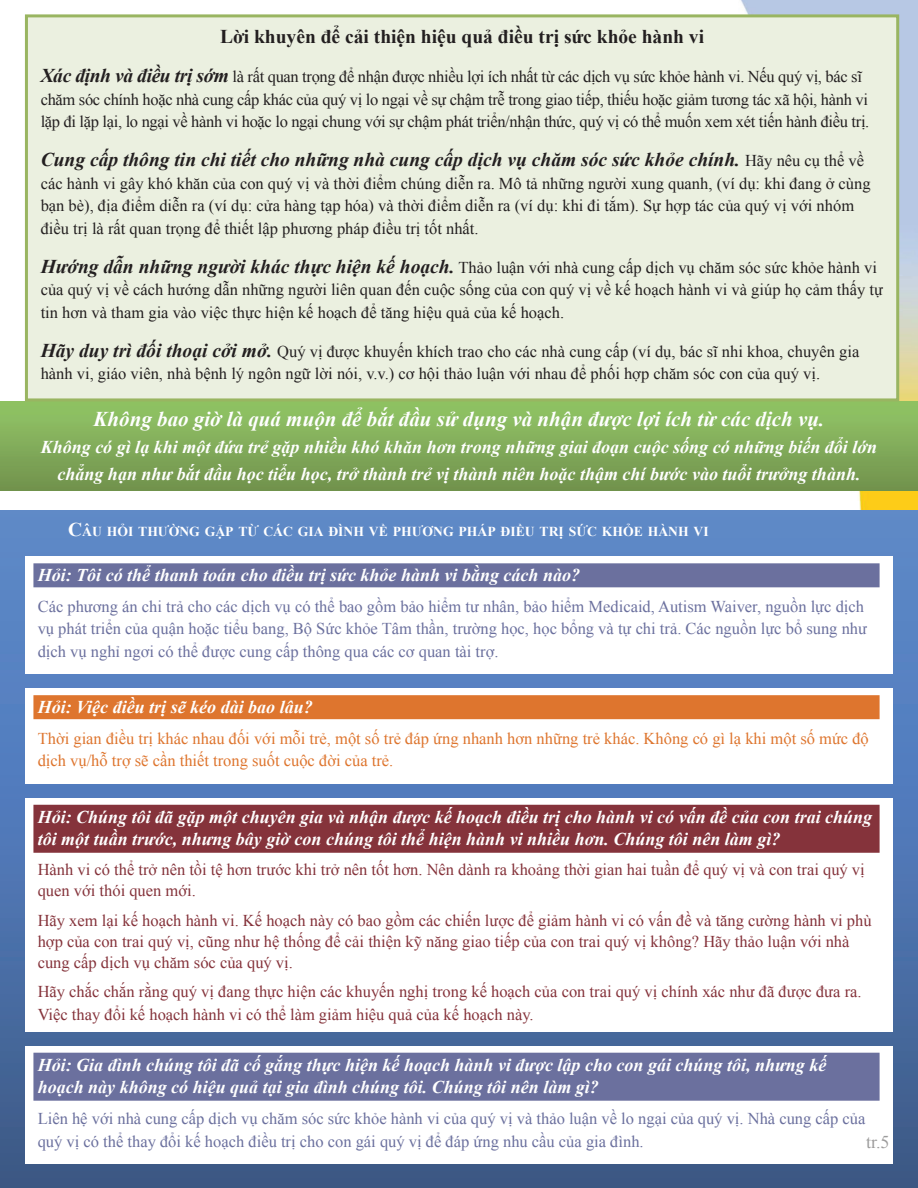
<style>
.page{position:relative;width:918px;height:1188px;background:#fff}
.page>*{position:absolute;margin:0;border:0;box-sizing:border-box;transform-origin:0 0}
.Bodd{font:italic 700 21px "Times New Roman";color:#fff}
.Bodd-2{font:italic 700 19.5px "Times New Roman";color:#231f20}
.Bodd-3{font:700 19.5px "Times New Roman";color:#231f20}
.Subti_3{font:italic 700 18px/22.5px "Times New Roman";color:#fff}
.Bodd-4{font:italic 700 18px "Times New Roman";color:#fff}
.Subti_3_Double{font:italic 700 18px/22.5px "Times New Roman";color:#fff}
.t1{font:18px "Times New Roman";color:#9d9c9c}
.Bodd-5{font:16.5px/22.5px "Times New Roman";color:#231f20}
.Bodd-6{font:16.5px/21px "Times New Roman";color:#85333b}
.Bodd-7{font:16.5px/22.5px "Times New Roman";color:#6b709e}
.Bodd-8{font:16.5px/22.5px "Times New Roman";letter-spacing:-.02em;color:#231f20}
.Bodd-9{font:16.5px/22.5px "Times New Roman";color:#de752e}
.Bodd-10{font:700 13.65px "Times New Roman";color:#fff}
.s1{font-weight:700;font-style:italic;font-size:19.5px}
.s2{font-weight:400;font-style:normal;font-size:16.5px}
.s3{font-size:19.5px}
</style>
<div class="page">
<img style="left:0;top:0;width:918px;height:511px">
<div style="left:0;top:511px;width:918px;height:677px;background:linear-gradient(to bottom,#6491d4,#456290)"></div>
<div style="left:25px;top:556px;width:867px;height:118px;background:#fff"></div>
<div style="left:33px;top:563px;width:847px;height:24px;background:#6b709e"></div>
<div style="left:25px;top:688px;width:867px;height:96px;background:#fff"></div>
<div style="left:33px;top:695px;width:847px;height:24px;background:#de752e"></div>
<div style="left:25px;top:1046px;width:867px;height:118px;background:#fff"></div>
<div style="left:33px;top:1053px;width:847px;height:48px;background:#6b709e"></div>
<div style="left:25px;top:798px;width:867px;height:234px;background:#fff"></div>
<div style="left:33px;top:805px;width:847px;height:48px;background:#85333b"></div>
<div style="left:0;top:401px;width:918px;height:90px;background:linear-gradient(to bottom,#92c666,#72924e)"></div>
<div style="left:26px;top:16px;width:872px;height:384px;background:#ebf0e0"></div>
<div style="left:25px;top:14px;width:874px;height:387px;border:3px solid #99b561"></div>
<p class="Bodd-3" style="left:220px;top:23px;width:486px">Lời khuyên để cải thiện hiệu quả điều trị sức khỏe hành vi</p>
<p class="Bodd-8" style="left:41px;top:65px;width:830px"><span class="s1">Xác định và điều trị sớm</span> là rất quan trọng để nhận được nhiều lợi ích nhất từ các dịch vụ sức khỏe hành vi. Nếu quý vị, bác sĩ chăm sóc chính hoặc nhà cung cấp khác của quý vị lo ngại về sự chậm trễ trong giao tiếp, thiếu hoặc giảm tương tác xã hội, hành vi lặp đi lặp lại, lo ngại về hành vi hoặc lo ngại chung với sự chậm phát triển/nhận thức, quý vị có thể muốn xem xét tiến hành điều trị.</p>
<p class="Bodd-2" style="left:41px;top:146px;width:825px">Cung cấp thông tin chi tiết cho những nhà cung cấp dịch vụ chăm sóc sức khỏe chính. <span class="s2">Hãy nêu cụ thể về</span></p>
<p class="Bodd-5" style="left:41px;top:172px;width:832px">các hành vi gây khó khăn của con quý vị và thời điểm chúng diễn ra. Mô tả những người xung quanh, (ví dụ: khi đang ở cùng bạn bè), địa điểm diễn ra (ví dụ: cửa hàng tạp hóa) và thời điểm diễn ra (ví dụ: khi đi tắm). Sự hợp tác của quý vị với nhóm điều trị là rất quan trọng để thiết lập phương pháp điều trị tốt nhất.</p>
<p class="Bodd-5" style="left:41px;top:256px;width:844px"><span class="s1">Hướng dẫn những người khác thực hiện kế hoạch.</span> Thảo luận với nhà cung cấp dịch vụ chăm sóc sức khỏe hành vi của quý vị về cách hướng dẫn những người liên quan đến cuộc sống của con quý vị về kế hoạch hành vi và giúp họ cảm thấy tự tin hơn và tham gia vào việc thực hiện kế hoạch để tăng hiệu quả của kế hoạch.</p>
<p class="Bodd-5" style="left:41px;top:340px;width:820px"><span class="s1">Hãy duy trì đối thoại cởi mở.</span> Quý vị được khuyến khích trao cho các nhà cung cấp (ví dụ, bác sĩ nhi khoa, chuyên gia hành vi, giáo viên, nhà bệnh lý ngôn ngữ lời nói, v.v.) cơ hội thảo luận với nhau để phối hợp chăm sóc con của quý vị.</p>
<p class="Bodd" style="left:94px;top:405px;width:732px">Không bao giờ là quá muộn để bắt đầu sử dụng và nhận được lợi ích từ các dịch vụ.</p>
<p class="Bodd-4" style="left:41px;top:435px;width:838px">Không có gì lạ khi một đứa trẻ gặp nhiều khó khăn hơn trong những giai đoạn cuộc sống có những biến đổi lớn</p>
<p class="Bodd-4" style="left:57px;top:461px;width:805px">chẳng hạn như bắt đầu học tiểu học, trở thành trẻ vị thành niên hoặc thậm chí bước vào tuổi trưởng thành.</p>
<p class="Bodd-10" style="left:68px;top:522px;width:642px"><span class="s3">C</span>ÂU HỎI THƯỜNG GẶP TỪ CÁC GIA ĐÌNH VỀ PHƯƠNG PHÁP ĐIỀU TRỊ SỨC KHỎE HÀNH VI</p>
<p class="Subti_3" style="left:38px;top:563px;width:544px">Hỏi: Tôi có thể thanh toán cho điều trị sức khỏe hành vi bằng cách nào?</p>
<p class="Bodd-7" style="left:38px;top:595px;width:831px">Các phương án chi trả cho các dịch vụ có thể bao gồm bảo hiểm tư nhân, bảo hiểm Medicaid, Autism Waiver, nguồn lực dịch vụ phát triển của quận hoặc tiểu bang, Bộ Sức khỏe Tâm thần, trường học, học bổng và tự chi trả. Các nguồn lực bổ sung như dịch vụ nghỉ ngơi có thể được cung cấp thông qua các cơ quan tài trợ.</p>
<p class="Subti_3" style="left:38px;top:695px;width:277px">Hỏi: Việc điều trị sẽ kéo dài bao lâu?</p>
<p class="Bodd-9" style="left:38px;top:727px;width:833px">Thời gian điều trị khác nhau đối với mỗi trẻ, một số trẻ đáp ứng nhanh hơn những trẻ khác. Không có gì lạ khi một số mức độ dịch vụ/hỗ trợ sẽ cần thiết trong suốt cuộc đời của trẻ.</p>
<p class="Subti_3_Double" style="left:38px;top:805px;width:836px">Hỏi: Chúng tôi đã gặp một chuyên gia và nhận được kế hoạch điều trị cho hành vi có vấn đề của con trai chúng tôi một tuần trước, nhưng bây giờ con chúng tôi thể hiện hành vi nhiều hơn. Chúng tôi nên làm gì?</p>
<p class="Bodd-6" style="left:38px;top:859px;width:829px">Hành vi có thể trở nên tồi tệ hơn trước khi trở nên tốt hơn. Nên dành ra khoảng thời gian hai tuần để quý vị và con trai quý vị quen với thói quen mới.</p>
<p class="Bodd-6" style="left:38px;top:909px;width:836px">Hãy xem lại kế hoạch hành vi. Kế hoạch này có bao gồm các chiến lược để giảm hành vi có vấn đề và tăng cường hành vi phù hợp của con trai quý vị, cũng như hệ thống để cải thiện kỹ năng giao tiếp của con trai quý vị không? Hãy thảo luận với nhà cung cấp dịch vụ chăm sóc của quý vị.</p>
<p class="Bodd-6" style="left:38px;top:980px;width:825px;line-height:22.5px">Hãy chắc chắn rằng quý vị đang thực hiện các khuyến nghị trong kế hoạch của con trai quý vị chính xác như đã được đưa ra.<br>Việc thay đổi kế hoạch hành vi có thể làm giảm hiệu quả của kế hoạch này.</p>
<p class="Subti_3" style="left:38px;top:1053px;width:790px">Hỏi: Gia đình chúng tôi đã cố gắng thực hiện kế hoạch hành vi được lập cho con gái chúng tôi, nhưng kế hoạch này không có hiệu quả tại gia đình chúng tôi. Chúng tôi nên làm gì?</p>
<p class="Bodd-7" style="left:38px;top:1107px;width:829px">Liên hệ với nhà cung cấp dịch vụ chăm sóc sức khỏe hành vi của quý vị và thảo luận về lo ngại của quý vị. Nhà cung cấp của quý vị có thể thay đổi kế hoạch điều trị cho con gái quý vị để đáp ứng nhu cầu của gia đình.</p>
<p class="t1" style="left:866px;top:1130px;width:25px">tr.5</p>
</div>
